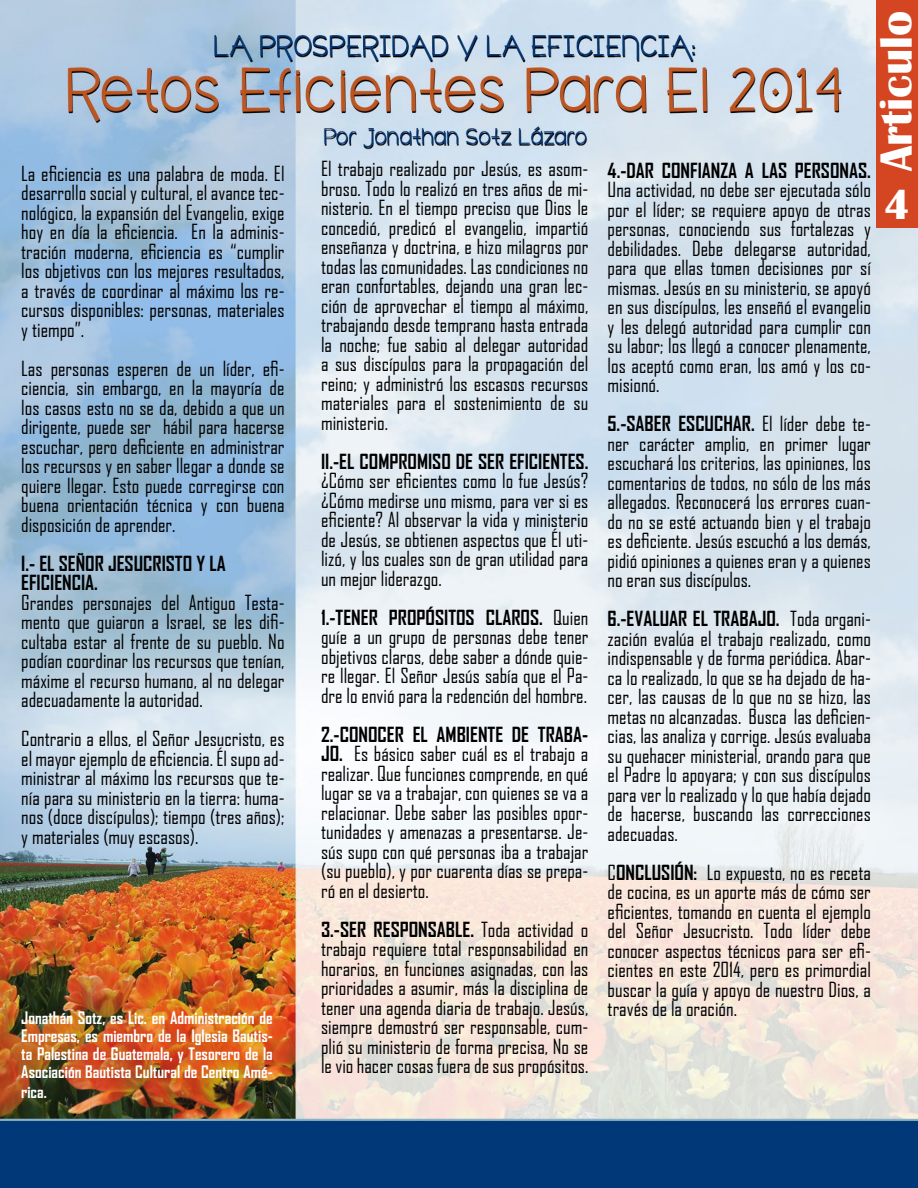
<style>
.page{position:relative;width:918px;height:1188px;background:#fff}
.page>*{position:absolute;margin:0;border:0;box-sizing:border-box;transform-origin:0 0}
.t1{font:700 46.5px "Britannic";color:#fff}
.t2{font:700 43.5px "Britannic";color:#fff}
.t3{font:19.95px/19.5px "Agency FB";color:#000;text-align:justify}
.t4{font:700 19.95px/19.5px "Agency FB";color:#000}
.t5{font:700 16.5px/18px "Agency FB";color:#fff;text-align:justify}
.s1{font-weight:700}
</style>
<div class="page">
<img style="left:0;top:0;width:918px;height:1188px">
<div style="left:877px;top:1px;width:41px;height:227px;background:#d44622"></div>
<p class="t3" style="left:21px;top:163px;width:265px">La eficiencia es una palabra de moda. El desarrollo social y cultural, el avance tec&shy;nológico, la expansión del Evangelio, exige hoy en día la eficiencia. En la adminis&shy;tración moderna, eficiencia es “cumplir los objetivos con los mejores resultados, a través de coordinar al máximo los re&shy;cursos disponibles: personas, materiales y tiempo”.</p>
<p class="t3" style="left:21px;top:358px;width:265px">Las personas esperen de un líder, efi&shy;ciencia, sin embargo, en la mayoría de los casos esto no se da, debido a que un dirigente, puede ser hábil para hacerse escuchar, pero deficiente en administrar los recursos y en saber llegar a donde se quiere llegar. Esto puede corregirse con buena orientación técnica y con buena disposición de aprender.</p>
<p class="t4" style="left:21px;top:553px;width:206px">I.- EL SEÑOR JESUCRISTO Y LA<br>EFICIENCIA.</p>
<p class="t3" style="left:21px;top:592px;width:265px">Grandes personajes del Antiguo Testa&shy;mento que guiaron a Israel, se les difi&shy;cultaba estar al frente de su pueblo. No podían coordinar los recursos que tenían, máxime el recurso humano, al no delegar adecuadamente la autoridad.</p>
<p class="t3" style="left:21px;top:729px;width:265px">Contrario a ellos, el Señor Jesucristo, es el mayor ejemplo de eficiencia. Él supo ad&shy;ministrar al máximo los recursos que te&shy;nía para su ministerio en la tierra: huma&shy;nos (doce discípulos); tiempo (tres años); y materiales (muy escasos).</p>
<p class="t5" style="left:21px;top:1009px;width:253px">Jonathán Sotz, es Lic. en Administración de Empresas, es miembro de la Iglesia Bautis&shy;ta Palestina de Guatemala, y Tesorero de la Asociación Bautista Cultural de Centro Amé-</p>
<p class="t5" style="left:21px;top:1083px;width:27px">rica.</p>
<p class="t3" style="left:321px;top:159px;width:269px">El trabajo realizado por Jesús, es asom&shy;broso. Todo lo realizó en tres años de mi&shy;nisterio. En el tiempo preciso que Dios le concedió, predicó el evangelio, impartió enseñanza y doctrina, e hizo milagros por todas las comunidades. Las condiciones no eran confortables, dejando una gran lec&shy;ción de aprovechar el tiempo al máximo, trabajando desde temprano hasta entrada la noche; fue sabio al delegar autoridad a sus discípulos para la propagación del reino; y administró los escasos recursos materiales para el sostenimiento de su ministerio.</p>
<p class="t4" style="left:321px;top:451px;width:269px">II.-EL COMPROMISO DE SER EFICIENTES.</p>
<p class="t3" style="left:321px;top:471px;width:269px">¿Cómo ser eficientes como lo fue Jesús? ¿Cómo medirse uno mismo, para ver si es eficiente? Al observar la vida y ministerio de Jesús, se obtienen aspectos que Él uti&shy;lizó, y los cuales son de gran utilidad para un mejor liderazgo.</p>
<p class="t3" style="left:321px;top:607px;width:269px"><span class="s1">1.-TENER PROPÓSITOS CLAROS.</span> Quien guíe a un grupo de personas debe tener objetivos claros, debe saber a dónde quie&shy;re llegar. El Señor Jesús sabía que el Pa&shy;dre lo envió para la redención del hombre.</p>
<p class="t3" style="left:321px;top:724px;width:269px"><span class="s1">2.-CONOCER EL AMBIENTE DE TRABA-JO.</span> Es básico saber cuál es el trabajo a realizar. Que funciones comprende, en qué lugar se va a trabajar, con quienes se va a relacionar. Debe saber las posibles opor&shy;tunidades y amenazas a presentarse. Je&shy;sús supo con qué personas iba a trabajar (su pueblo), y por cuarenta días se prepa&shy;ró en el desierto.</p>
<p class="t3" style="left:321px;top:919px;width:269px"><span class="s1">3.-SER RESPONSABLE.</span> Toda actividad o trabajo requiere total responsabilidad en horarios, en funciones asignadas, con las prioridades a asumir, más la disciplina de tener una agenda diaria de trabajo. Jesús, siempre demostró ser responsable, cum&shy;plió su ministerio de forma precisa, No se le vio hacer cosas fuera de sus propósitos.</p>
<p class="t4" style="left:608px;top:160px;width:265px">4.-DAR CONFIANZA A LAS PERSONAS.</p>
<p class="t3" style="left:608px;top:180px;width:265px">Una actividad, no debe ser ejecutada sólo por el líder; se requiere apoyo de otras personas, conociendo sus fortalezas y debilidades. Debe delegarse autoridad, para que ellas tomen decisiones por sí mismas. Jesús en su ministerio, se apoyó en sus discípulos, les enseñó el evangelio y les delegó autoridad para cumplir con su labor; los llegó a conocer plenamente, los aceptó como eran, los amó y los co&shy;misionó.</p>
<p class="t3" style="left:608px;top:414px;width:265px"><span class="s1">5.-SABER ESCUCHAR.</span> El líder debe te&shy;ner carácter amplio, en primer lugar escuchará los criterios, las opiniones, los comentarios de todos, no sólo de los más allegados. Reconocerá los errores cuan&shy;do no se esté actuando bien y el trabajo es deficiente. Jesús escuchó a los demás, pidió opiniones a quienes eran y a quienes no eran sus discípulos.</p>
<p class="t3" style="left:608px;top:609px;width:265px"><span class="s1">6.-EVALUAR EL TRABAJO.</span> Toda organi&shy;zación evalúa el trabajo realizado, como indispensable y de forma periódica. Abar&shy;ca lo realizado, lo que se ha dejado de ha&shy;cer, las causas de lo que no se hizo, las metas no alcanzadas. Busca las deficien&shy;cias, las analiza y corrige. Jesús evaluaba su quehacer ministerial, orando para que el Padre lo apoyara; y con sus discípulos para ver lo realizado y lo que había dejado de hacerse, buscando las correcciones adecuadas.</p>
<p class="t3" style="left:608px;top:862px;width:265px">C<span class="s1">ONCLUSIÓN:</span> Lo expuesto, no es receta de cocina, es un aporte más de cómo ser eficientes, tomando en cuenta el ejemplo del Señor Jesucristo. Todo líder debe conocer aspectos técnicos para ser efi&shy;cientes en este 2014, pero es primordial buscar la guía y apoyo de nuestro Dios, a través de la oración.</p>
<h1 class="t1" style="left:870px;top:171px;width:162px;rotate:-90deg">Articulo</h1>
<h2 class="t2" style="left:884px;top:180px;width:28px">4</h2>
</div>
